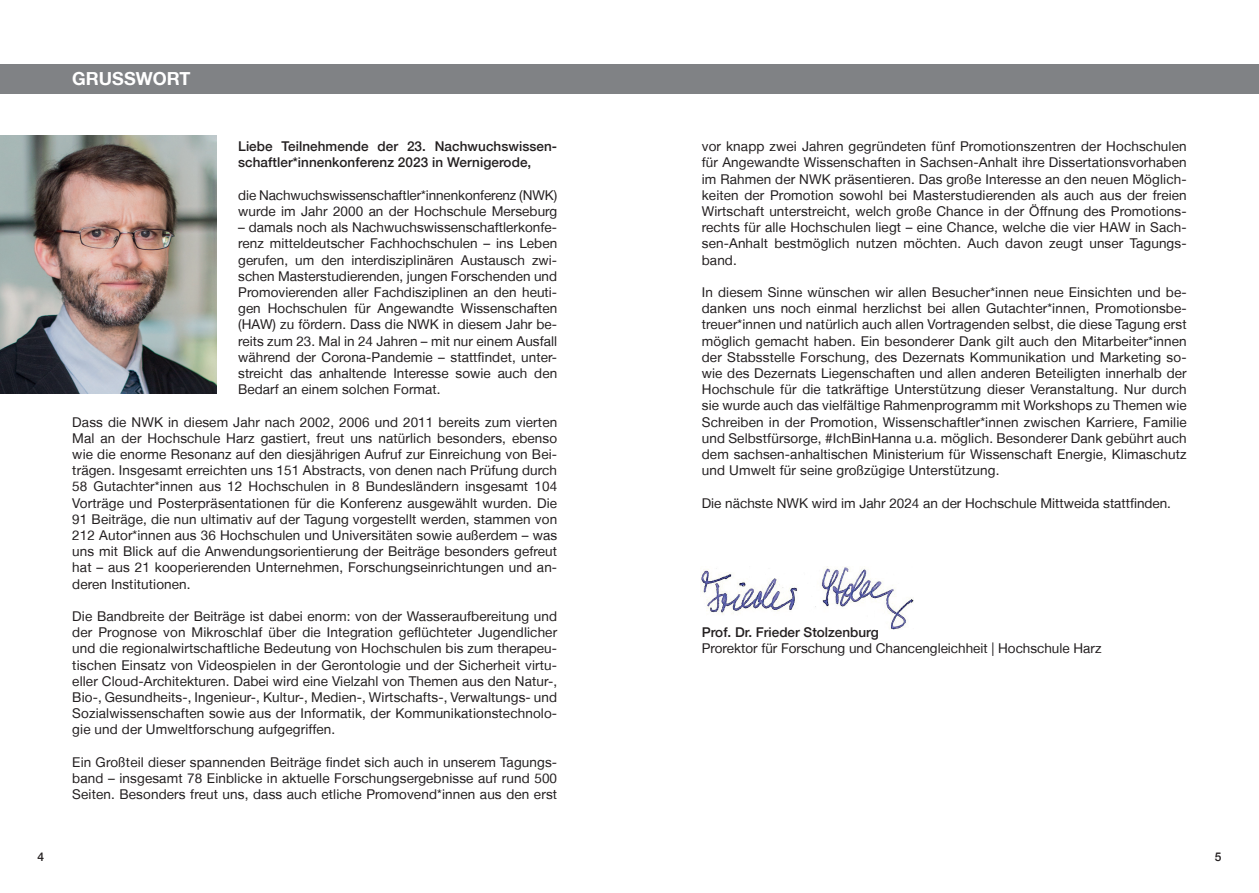
<style>
.page{position:relative;width:1259px;height:893px;background:#fff}
.page>*{position:absolute;margin:0;border:0;box-sizing:border-box;transform-origin:0 0}
.t1{font:700 18px "Helvetica Neue LT";color:#fff}
.t2{font:13.5px/16.2px "Helvetica Neue LT";letter-spacing:.005em;color:#231f20;text-align:justify}
.t3{font:500 13.5px/16.2px "Helvetica Neue LT";letter-spacing:.005em;color:#231f20}
.t4{font:500 12px "Helvetica Neue LT";color:#231f20}
</style>
<div class="page">
<div style="left:0;top:64px;width:1259px;height:30px;background:#808285"></div>
<img style="left:701px;top:566px;width:212px;height:64px">
<img style="left:0;top:136px;width:217px;height:258px">
<h1 class="t1" style="left:72px;top:68px;width:120px">GRUSSWORT</h1>
<p class="t3" style="left:238px;top:138px;width:320px">Liebe Teilnehmende der 23. Nachwuchswissen&shy;schaftler*innenkonferenz 2023 in Wernigerode,</p>
<p class="t2" style="left:238px;top:187px;width:320px">die Nachwuchswissenschaftler*innenkonferenz (NWK) wurde im Jahr 2000 an der Hochschule Merseburg</p>
<p class="t2" style="left:238px;top:219px;width:320px">– damals noch als Nachwuchswissenschaftlerkonfe&shy;renz mitteldeutscher Fachhochschulen – ins Leben gerufen, um den interdisziplinären Austausch zwi&shy;schen Masterstudierenden, jungen Forschenden und Promovierenden aller Fachdisziplinen an den heuti&shy;gen Hochschulen für Angewandte Wissenschaften (HAW) zu fördern. Dass die NWK in diesem Jahr be&shy;reits zum 23. Mal in 24 Jahren – mit nur einem Ausfall während der Corona-Pandemie – stattfindet, unter&shy;streicht das anhaltende Interesse sowie auch den Bedarf an einem solchen Format.</p>
<p class="t2" style="left:72px;top:414px;width:486px">Dass die NWK in diesem Jahr nach 2002, 2006 und 2011 bereits zum vierten Mal an der Hochschule Harz gastiert, freut uns natürlich besonders, ebenso wie die enorme Resonanz auf den diesjährigen Aufruf zur Einreichung von Bei&shy;trägen. Insgesamt erreichten uns 151 Abstracts, von denen nach Prüfung durch 58 Gutachter*innen aus 12 Hochschulen in 8 Bundesländern insgesamt 104<br>Vorträge und Posterpräsentationen für die Konferenz ausgewählt wurden. Die 91 Beiträge, die nun ultimativ auf der Tagung vorgestellt werden, stammen von 212 Autor*innen aus 36 Hochschulen und Universitäten sowie außerdem – was uns mit Blick auf die Anwendungsorientierung der Beiträge besonders gefreut hat – aus 21 kooperierenden Unternehmen, Forschungseinrichtungen und an&shy;deren Institutionen.</p>
<p class="t2" style="left:72px;top:608px;width:486px">Die Bandbreite der Beiträge ist dabei enorm: von der Wasseraufbereitung und der Prognose von Mikroschlaf über die Integration geflüchteter Jugendlicher und die regionalwirtschaftliche Bedeutung von Hochschulen bis zum therapeu&shy;tischen Einsatz von Videospielen in der Gerontologie und der Sicherheit virtu&shy;eller Cloud-Architekturen. Dabei wird eine Vielzahl von Themen aus den Natur-, Bio-, Gesundheits-, Ingenieur-, Kultur-, Medien-, Wirtschafts-, Verwaltungs- und Sozialwissenschaften sowie aus der Informatik, der Kommunikationstechnolo&shy;gie und der Umweltforschung aufgegriffen.</p>
<p class="t2" style="left:72px;top:754px;width:486px">Ein Großteil dieser spannenden Beiträge findet sich auch in unserem Tagungs&shy;band – insgesamt 78 Einblicke in aktuelle Forschungsergebnisse auf rund 500<br>Seiten. Besonders freut uns, dass auch etliche Promovend*innen aus den erst</p>
<p class="t2" style="left:702px;top:138px;width:486px">vor knapp zwei Jahren gegründeten fünf Promotionszentren der Hochschulen für Angewandte Wissenschaften in Sachsen-Anhalt ihre Dissertationsvorhaben im Rahmen der NWK präsentieren. Das große Interesse an den neuen Möglich&shy;keiten der Promotion sowohl bei Masterstudierenden als auch aus der freien Wirtschaft unterstreicht, welch große Chance in der Öffnung des Promotions&shy;rechts für alle Hochschulen liegt – eine Chance, welche die vier HAW in Sach&shy;sen-Anhalt bestmöglich nutzen möchten. Auch davon zeugt unser Tagungs&shy;band.</p>
<p class="t2" style="left:702px;top:284px;width:486px">In diesem Sinne wünschen wir allen Besucher*innen neue Einsichten und be&shy;danken uns noch einmal herzlichst bei allen Gutachter*innen, Promotionsbe&shy;treuer*innen und natürlich auch allen Vortragenden selbst, die diese Tagung erst möglich gemacht haben. Ein besonderer Dank gilt auch den Mitarbeiter*innen der Stabsstelle Forschung, des Dezernats Kommunikation und Marketing so&shy;wie des Dezernats Liegenschaften und allen anderen Beteiligten innerhalb der Hochschule für die tatkräftige Unterstützung dieser Veranstaltung. Nur durch sie wurde auch das vielfältige Rahmenprogramm mit Workshops zu Themen wie Schreiben in der Promotion, Wissenschaftler*innen zwischen Karriere, Familie und Selbstfürsorge, #IchBinHanna u.a. möglich. Besonderer Dank gebührt auch dem sachsen-anhaltischen Ministerium für Wissenschaft Energie, Klimaschutz und Umwelt für seine großzügige Unterstützung.</p>
<p class="t2" style="left:702px;top:495px;width:471px">Die nächste NWK wird im Jahr 2024 an der Hochschule Mittweida stattfinden.</p>
<p class="t3" style="left:702px;top:624px;width:179px">Prof. Dr. Frieder Stolzenburg</p>
<p class="t2" style="left:702px;top:640px;width:401px">Prorektor für Forschung und Chancengleichheit | Hochschule Harz</p>
<p class="t4" style="left:38px;top:849px;width:8px">4</p>
<p class="t4" style="left:1214px;top:849px;width:8px">5</p>
</div>
